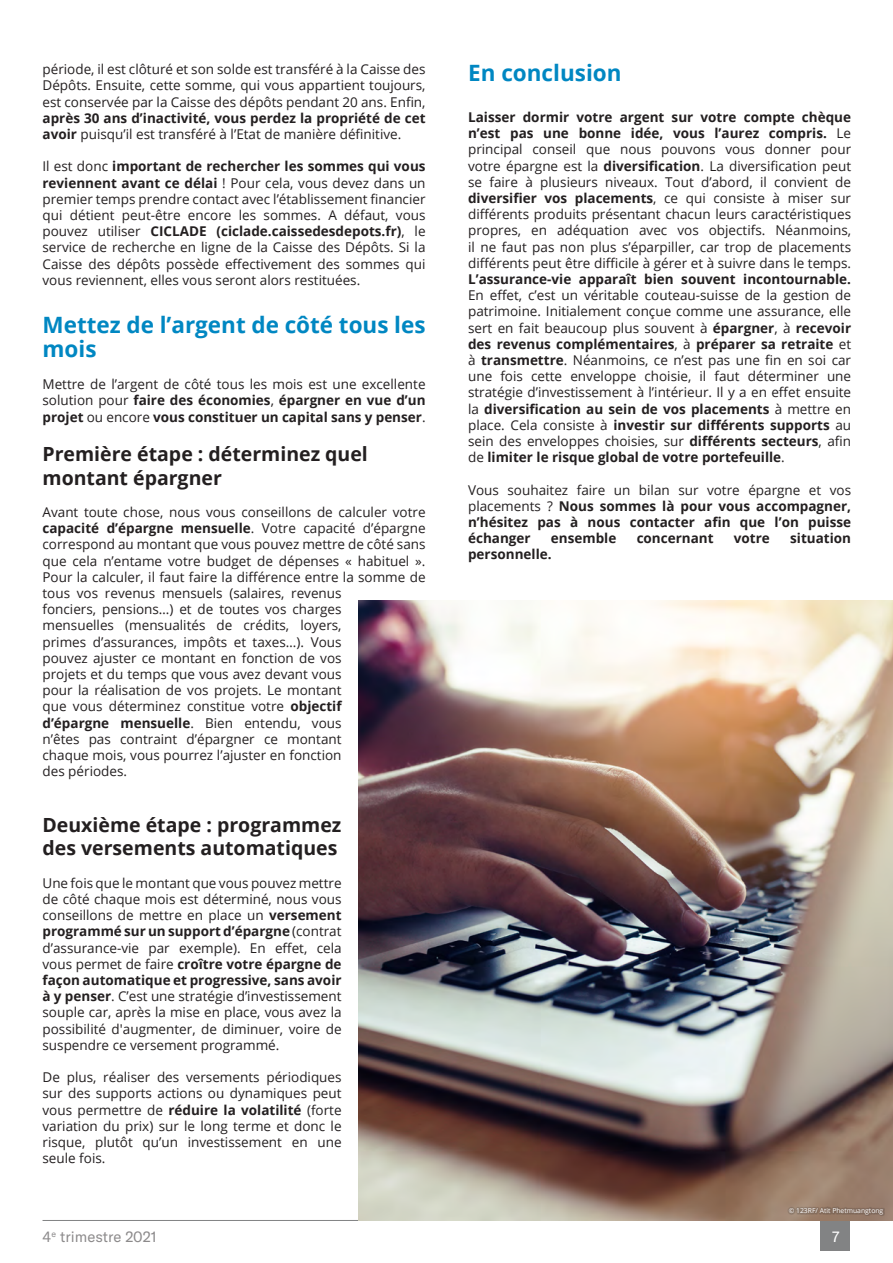
<style>
.page{position:relative;width:893px;height:1263px;background:#fff}
.page>*{position:absolute;margin:0;border:0;box-sizing:border-box;transform-origin:0 0}
.PUCE_CARRE{font:700 22.5px/24px "Open Sans";color:#0087c2}
.PUCE_CARRE-2{font:700 19.5px/23.4px "Open Sans";color:#231f20}
.t1{font:15px "GT America";color:#8c8a8b}
.t2{font:15px "GT America";color:#fff}
.PUCE_CARRE-3{font:13.5px/16.2px "Open Sans";color:#231f20;text-align:justify}
.PUCE_CARRE-4{font:700 13.5px/16.2px "Open Sans";color:#231f20;text-align:justify}
.PUCE_CARRE-5{font:6.75px "Open Sans";color:#fff}
.s1{font-weight:700}
.s2{font-weight:400}
</style>
<div class="page">
<div style="left:820px;top:1221px;width:30px;height:29px;background:#828384"></div>
<hr style="left:43px;top:1220px;width:807px;height:1px;background:#828384">
<img style="left:359px;top:600px;width:534px;height:620px">
<div style="left:787px;top:1206px;width:98px;height:10px;background:#231f20;opacity:.21"></div>
<p class="PUCE_CARRE-3" style="left:43px;top:61px;width:385px">période, il est clôturé et son solde est transféré à la Caisse des Dépôts. Ensuite, cette somme, qui vous appartient toujours, est conservée par la Caisse des dépôts pendant 20 ans. Enfin, <span class="s1">après 30 ans d’inactivité, vous perdez la propriété de cet avoir</span> puisqu’il est transféré à l’Etat de manière définitive.</p>
<p class="PUCE_CARRE-3" style="left:43px;top:158px;width:385px">Il est donc <span class="s1">important de rechercher les sommes qui vous reviennent avant ce délai</span> ! Pour cela, vous devez dans un premier temps prendre contact avec l’établissement financier qui détient peut-être encore les sommes. A défaut, vous pouvez utiliser <span class="s1">CICLADE (ciclade.caissedesdepots.fr)</span>, le service de recherche en ligne de la Caisse des Dépôts. Si la Caisse des dépôts possède effectivement des sommes qui vous reviennent, elles vous seront alors restituées.</p>
<p class="PUCE_CARRE" style="left:43px;top:312px;width:385px">Mettez de l’argent de côté tous les mois</p>
<p class="PUCE_CARRE-4" style="left:43px;top:376px;width:385px"><span class="s2">Mettre de l’argent de côté tous les mois est une excellente solution pour</span> faire des économies<span class="s2">,</span> épargner en vue d’un projet <span class="s2">ou encore</span> vous constituer un capital sans y penser<span class="s2">.</span></p>
<p class="PUCE_CARRE-2" style="left:43px;top:442px;width:327px">Première étape : déterminez quel montant épargner</p>
<p class="PUCE_CARRE-3" style="left:43px;top:504px;width:385px;text-align:left">Avant toute chose, nous vous conseillons de calculer votre <span class="s1">capacité d’épargne mensuelle</span>. Votre capacité d’épargne correspond au montant que vous pouvez mettre de côté sans que cela n’entame votre budget de dépenses « habituel ».<br>Pour la calculer, il faut faire la différence entre la somme de tous vos revenus mensuels (salaires, revenus<br>fonciers, pensions…) et de toutes vos charges<br>mensuelles (mensualités de crédits, loyers,<br>primes d’assurances, impôts et taxes…). Vous<br>pouvez ajuster ce montant en fonction de vos<br>projets et du temps que vous avez devant vous<br>pour la réalisation de vos projets. Le montant<br>que vous déterminez constitue votre <span class="s1">objectif<br>d’épargne mensuelle</span>. Bien entendu, vous<br>n’êtes pas contraint d’épargner ce montant<br>chaque mois, vous pourrez l’ajuster en fonction<br>des périodes.</p>
<p class="PUCE_CARRE-2" style="left:43px;top:813px;width:300px">Deuxième étape : programmez des versements automatiques</p>
<p class="PUCE_CARRE-3" style="left:43px;top:874px;width:301px">Une fois que le montant que vous pouvez mettre de côté chaque mois est déterminé, nous vous conseillons de mettre en place un <span class="s1">versement programmé sur un support d’épargne</span> (contrat d’assurance-vie par exemple). En effet, cela vous permet de faire <span class="s1">croître votre épargne de façon automatique et progressive, sans avoir à y penser</span>. C’est une stratégie d’investissement souple car, après la mise en place, vous avez la possibilité d'augmenter, de diminuer, voire de suspendre ce versement programmé.</p>
<p class="PUCE_CARRE-3" style="left:43px;top:1069px;width:301px">De plus, réaliser des versements périodiques sur des supports actions ou dynamiques peut vous permettre de <span class="s1">réduire la volatilité</span> (forte variation du prix) sur le long terme et donc le risque, plutôt qu’un investissement en une seule fois.</p>
<p class="PUCE_CARRE" style="left:468px;top:60px;width:155px">En conclusion</p>
<p class="PUCE_CARRE-3" style="left:468px;top:109px;width:385px"><span class="s1">Laisser dormir votre argent sur votre compte chèque n’est pas une bonne idée, vous l’aurez compris.</span> Le principal conseil que nous pouvons vous donner pour votre épargne est la <span class="s1">diversification</span>. La diversification peut se faire à plusieurs niveaux. Tout d’abord, il convient de <span class="s1">diversifier vos placements</span>, ce qui consiste à miser sur différents produits présentant chacun leurs caractéristiques propres, en adéquation avec vos objectifs. Néanmoins, il ne faut pas non plus s’éparpiller, car trop de placements différents peut être difficile à gérer et à suivre dans le temps.<br><span class="s1">L’assurance-vie apparaît bien souvent incontournable.<br></span>En effet, c’est un véritable couteau-suisse de la gestion de patrimoine. Initialement conçue comme une assurance, elle sert en fait beaucoup plus souvent à <span class="s1">épargner</span>, à <span class="s1">recevoir des revenus complémentaires</span>, à <span class="s1">préparer sa retraite</span> et à <span class="s1">transmettre</span>. Néanmoins, ce n’est pas une fin en soi car une fois cette enveloppe choisie, il faut déterminer une stratégie d’investissement à l’intérieur. Il y a en effet ensuite la <span class="s1">diversification au sein de vos placements</span> à mettre en place. Cela consiste à <span class="s1">investir sur différents supports</span> au sein des enveloppes choisies, sur <span class="s1">différents secteurs</span>, afin de <span class="s1">limiter le risque global de votre portefeuille</span>.</p>
<p class="PUCE_CARRE-4" style="left:468px;top:481px;width:385px"><span class="s2">Vous souhaitez faire un bilan sur votre épargne et vos placements ?</span> Nous sommes là pour vous accompagner, n’hésitez pas à nous contacter afin que l’on puisse échanger</p>
<p class="PUCE_CARRE-4" style="left:551px;top:530px;width:67px">ensemble</p>
<p class="PUCE_CARRE-4" style="left:637px;top:530px;width:78px">concernant</p>
<p class="PUCE_CARRE-4" style="left:734px;top:530px;width:38px">votre</p>
<p class="PUCE_CARRE-4" style="left:790px;top:530px;width:62px">situation</p>
<p class="PUCE_CARRE-4" style="left:468px;top:546px;width:85px">personnelle.</p>
<p class="PUCE_CARRE-5" style="left:789px;top:1206px;width:96px">© 123RF/ Atit Phetmuangtong</p>
<p class="t1" style="left:43px;top:1228px;width:116px">4<sup>e</sup> trimestre 2021</p>
<p class="t2" style="left:832px;top:1227px;width:9px">7</p>
</div>
